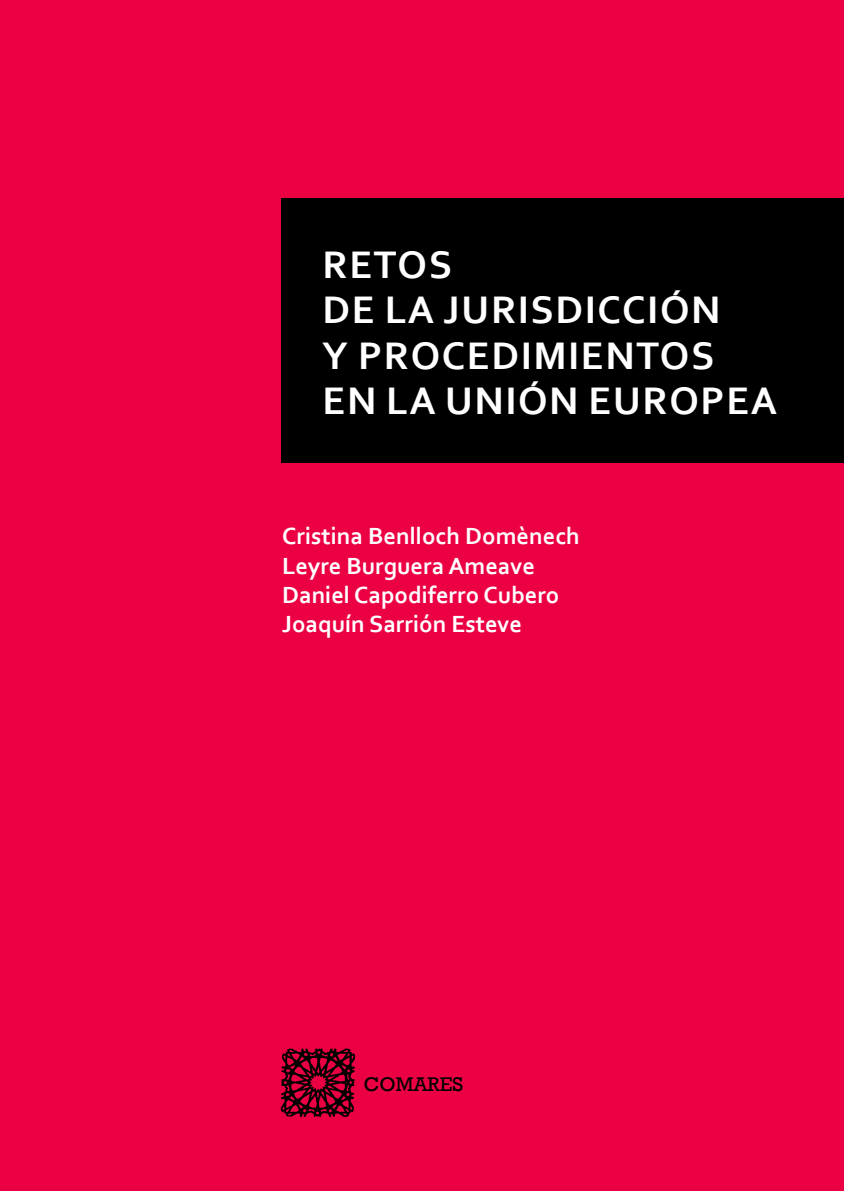
<style>
.page{position:relative;width:844px;height:1191px;background:#fff}
.page>*{position:absolute;margin:0;border:0;box-sizing:border-box;transform-origin:0 0}
.t1{font:700 40.25px/45.5px "Corbel";letter-spacing:.04em;color:#fff}
.t2{font:700 24.5px/29.4px "Corbel";color:#fff}
.t3{font:20.3px "Rockwell";color:#000}
</style>
<div class="page">
<div style="left:0;top:0;width:843px;height:1191px;background:#ec0044"></div>
<div style="left:281px;top:198px;width:562px;height:265px;background:#000"></div>
<img style="left:280px;top:1048px;width:75px;height:69px">
<h1 class="t1" style="left:322px;top:241px;width:456px">RETOS<br>DE LA JURISDICCIÓN<br>Y PROCEDIMIENTOS<br>EN LA UNIÓN EUROPEA</h1>
<p class="t2" style="left:282px;top:521px;width:299px">Cristina Benlloch Domènech<br>Leyre Burguera Ameave<br>Daniel Capodiferro Cubero<br>Joaquín Sarrión Esteve</p>
<p class="t3" style="left:364px;top:1072px;width:101px">COMARES</p>
</div>
